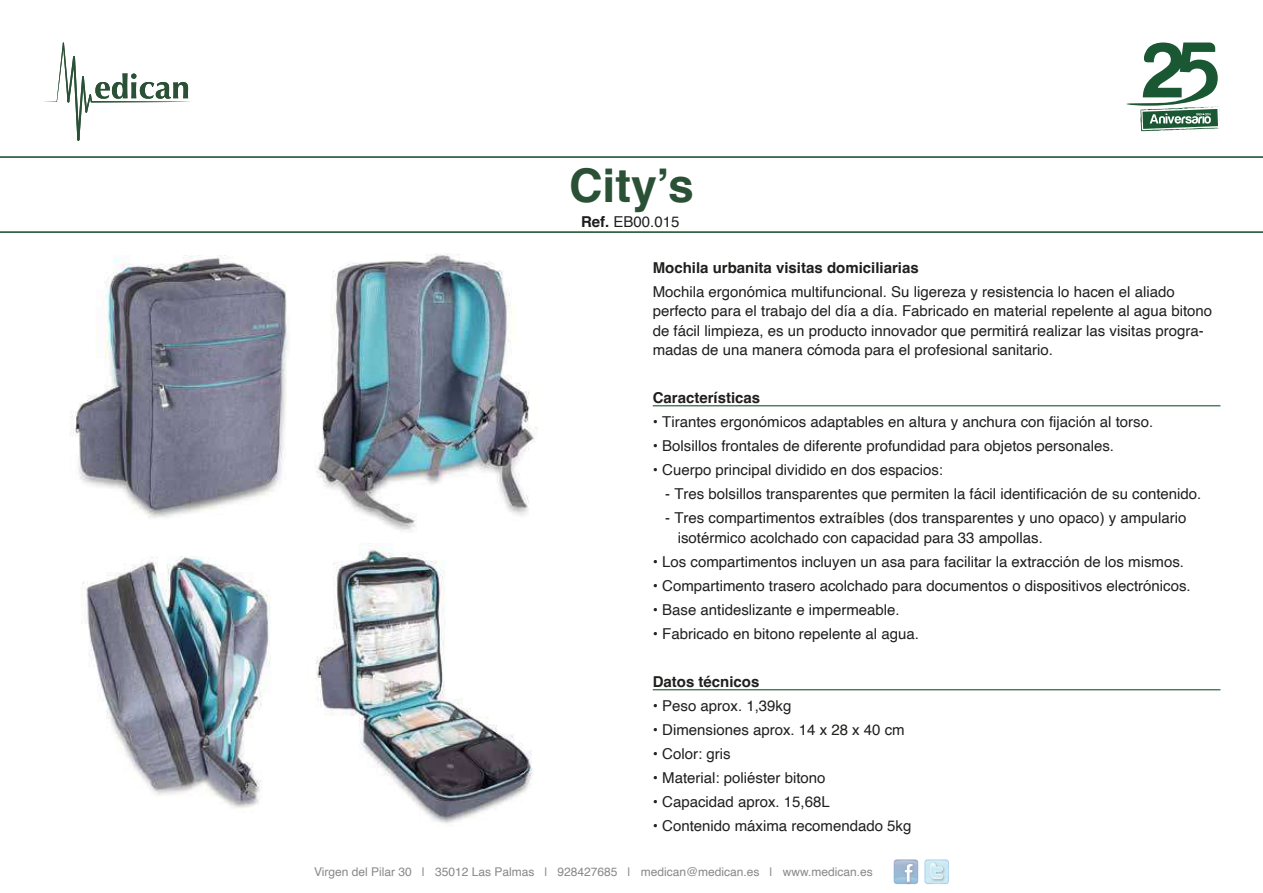
<style>
.page{position:relative;width:1263px;height:893px;background:#fff}
.page>*{position:absolute;margin:0;border:0;box-sizing:border-box;transform-origin:0 0}
.t1{font:700 46.5px "Helvetica";color:#2a5135}
.t2{font:15px/19.5px "Helvetica";color:#1f1f1e}
.t3{font:700 15px "Helvetica";color:#1f1f1e}
.t4{font:12px "Helvetica";color:#888887}
.s1{font-weight:700;color:#1d1d1b}
</style>
<div class="page">
<svg style="left:44px;top:42px;width:147px;height:99px"></svg>
<svg style="left:1126px;top:43px;width:94px;height:88px"></svg>
<svg style="left:894px;top:859px;width:24px;height:25px"></svg>
<svg style="left:924px;top:859px;width:25px;height:25px"></svg>
<hr style="left:0;top:232px;width:1263px;height:1px;background:#1a5733">
<hr style="left:0;top:156px;width:1263px;height:2px;background:#1a5733">
<hr style="left:653px;top:405px;width:567px;height:1px;background:#1a5733">
<hr style="left:653px;top:689px;width:567px;height:1px;background:#1a5733">
<img style="left:70px;top:256px;width:218px;height:262px">
<img style="left:315px;top:543px;width:218px;height:280px">
<img style="left:316px;top:253px;width:222px;height:278px">
<img style="left:81px;top:556px;width:190px;height:253px">
<h1 class="t1" style="left:569px;top:157px;width:126px">City’s</h1>
<p class="t2" style="left:581px;top:212px;width:100px"><span class="s1">Ref.</span> EB00.015</p>
<p class="t3" style="left:653px;top:258px;width:267px">Mochila urbanita visitas domiciliarias</p>
<p class="t2" style="left:653px;top:282px;width:561px">Mochila ergonómica multifuncional. Su ligereza y resistencia lo hacen el aliado perfecto para el trabajo del día a día. Fabricado en material repelente al agua bitono de fácil limpieza, es un producto innovador que permitirá realizar las visitas progra&shy;madas de una manera cómoda para el profesional sanitario.</p>
<p class="t3" style="left:653px;top:389px;width:109px">Características</p>
<p class="t2" style="left:653px;top:413px;width:502px">• Tirantes ergonómicos adaptables en altura y anchura con fijación al torso.</p>
<p class="t2" style="left:653px;top:437px;width:463px">• Bolsillos frontales de diferente profundidad para objetos personales.</p>
<p class="t2" style="left:653px;top:461px;width:292px">• Cuerpo principal dividido en dos espacios:</p>
<p class="t2" style="left:665px;top:485px;width:538px">- Tres bolsillos transparentes que permiten la fácil identificación de su contenido.</p>
<p class="t2" style="left:678px;top:509px;width:510px;text-indent:-13px">- Tres compartimentos extraíbles (dos transparentes y uno opaco) y ampulario isotérmico acolchado con capacidad para 33 ampollas.</p>
<p class="t2" style="left:653px;top:552px;width:533px">• Los compartimentos incluyen un asa para facilitar la extracción de los mismos.</p>
<p class="t2" style="left:653px;top:576px;width:539px">• Compartimento trasero acolchado para documentos o dispositivos electrónicos.</p>
<p class="t2" style="left:653px;top:600px;width:249px">• Base antideslizante e impermeable.</p>
<p class="t2" style="left:653px;top:624px;width:268px">• Fabricado en bitono repelente al agua.</p>
<p class="t3" style="left:653px;top:672px;width:108px">Datos técnicos</p>
<p class="t2" style="left:653px;top:696px;width:140px">• Peso aprox. 1,39kg</p>
<p class="t2" style="left:653px;top:720px;width:254px">• Dimensiones aprox. 14 x 28 x 40 cm</p>
<p class="t2" style="left:653px;top:744px;width:79px">• Color: gris</p>
<p class="t2" style="left:653px;top:768px;width:174px">• Material: poliéster bitono</p>
<p class="t2" style="left:653px;top:792px;width:179px">• Capacidad aprox. 15,68L</p>
<p class="t2" style="left:653px;top:816px;width:260px">• Contenido máxima recomendado 5kg</p>
<p class="t4" style="left:314px;top:862px;width:560px">Virgen del Pilar 30 | 35012 Las Palmas | 928427685 | medican@medican.es | www.medican.es</p>
</div>
